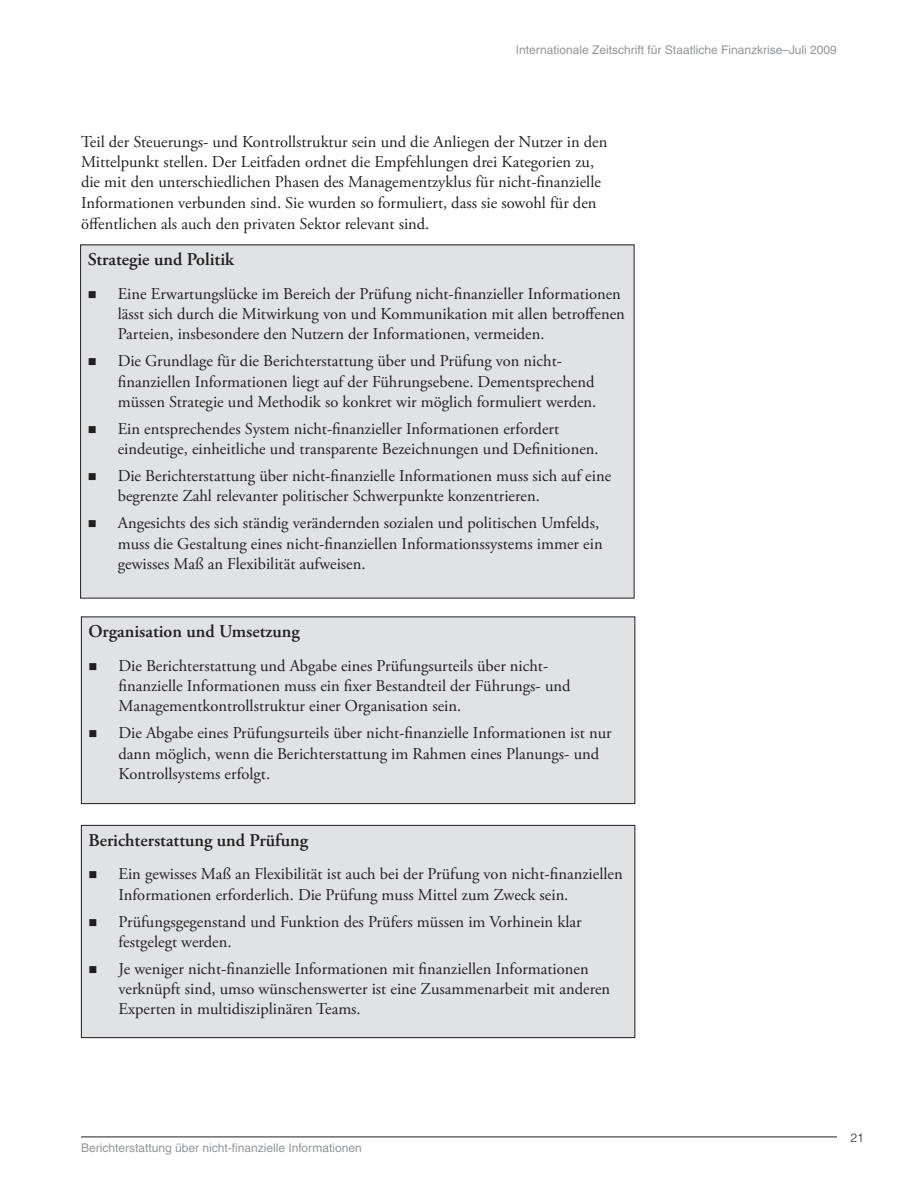
<style>
.page{position:relative;width:918px;height:1188px;background:#fff}
.page>*{position:absolute;margin:0;border:0;box-sizing:border-box;transform-origin:0 0}
._0-body_text_AGP_11{font:600 18px "Adobe Garamond Pro";color:#231f20}
._0-body_text_w_bulle{font:16.5px/20.2px "Adobe Garamond Pro";color:#231f20}
._0-body_text_AGP_11-2{font:16.5px/20.5px "Adobe Garamond Pro";color:#231f20}
.t1{font:12px "Helvetica";color:#939598}
.t2{font:300 12px "Helvetica";color:#231f20}
</style>
<div class="page">
<hr style="left:81px;top:1137px;width:756px;height:1px;background:#231f20">
<div style="left:81px;top:245px;width:553px;height:353px;background:#e1e2e4"></div>
<div style="left:81px;top:617px;width:554px;height:187px;background:#e1e2e4"></div>
<div style="left:81px;top:616px;width:554px;height:188px;border:1px solid #231f20"></div>
<div style="left:81px;top:825px;width:554px;height:213px;background:#e1e2e4"></div>
<div style="left:81px;top:825px;width:554px;height:213px;border:1px solid #231f20"></div>
<p class="t1" style="left:516px;top:43px;width:323px">Internationale Zeitschrift für Staatliche Finanzkrise–Juli 2009</p>
<p class="_0-body_text_AGP_11-2" style="left:81px;top:132px;width:528px">Teil der Steuerungs- und Kontrollstruktur sein und die Anliegen der Nutzer in den Mittelpunkt stellen. Der Leitfaden ordnet die Empfehlungen drei Kategorien zu, die mit den unterschiedlichen Phasen des Managementzyklus für nicht-finanzielle Informationen verbunden sind. Sie wurden so formuliert, dass sie sowohl für den öffentlichen als auch den privaten Sektor relevant sind.</p>
<p class="_0-body_text_AGP_11" style="left:88px;top:249px;width:148px">Strategie und Politik</p>
<p class="_0-body_text_w_bulle" style="left:118px;top:284px;width:509px">Eine Erwartungslücke im Bereich der Prüfung nicht-finanzieller Informationen lässt sich durch die Mitwirkung von und Kommunikation mit allen betroffenen<br>Parteien, insbesondere den Nutzern der Informationen, vermeiden.</p>
<p class="_0-body_text_w_bulle" style="left:118px;top:352px;width:480px">Die Grundlage für die Berichterstattung über und Prüfung von nicht&shy;finanziellen Informationen liegt auf der Führungsebene. Dementsprechend müssen Strategie und Methodik so konkret wir möglich formuliert werden.</p>
<p class="_0-body_text_w_bulle" style="left:118px;top:419px;width:482px">Ein entsprechendes System nicht-finanzieller Informationen erfordert eindeutige, einheitliche und transparente Bezeichnungen und Definitionen.</p>
<p class="_0-body_text_w_bulle" style="left:118px;top:466px;width:495px">Die Berichterstattung über nicht-finanzielle Informationen muss sich auf eine begrenzte Zahl relevanter politischer Schwerpunkte konzentrieren.</p>
<p class="_0-body_text_w_bulle" style="left:118px;top:514px;width:486px">Angesichts des sich ständig verändernden sozialen und politischen Umfelds, muss die Gestaltung eines nicht-finanziellen Informationssystems immer ein gewisses Maß an Flexibilität aufweisen.</p>
<p class="_0-body_text_AGP_11" style="left:88px;top:621px;width:213px">Organisation und Umsetzung</p>
<p class="_0-body_text_w_bulle" style="left:118px;top:656px;width:454px">Die Berichterstattung und Abgabe eines Prüfungsurteils über nicht&shy;finanzielle Informationen muss ein fixer Bestandteil der Führungs- und<br>Managementkontrollstruktur einer Organisation sein.</p>
<p class="_0-body_text_w_bulle" style="left:118px;top:724px;width:495px">Die Abgabe eines Prüfungsurteils über nicht-finanzielle Informationen ist nur dann möglich, wenn die Berichterstattung im Rahmen eines Planungs- und<br>Kontrollsystems erfolgt.</p>
<p class="_0-body_text_AGP_11" style="left:88px;top:829px;width:221px">Berichterstattung und Prüfung</p>
<p class="_0-body_text_w_bulle" style="left:118px;top:865px;width:506px">Ein gewisses Maß an Flexibilität ist auch bei der Prüfung von nicht-finanziellen<br>Informationen erforderlich. Die Prüfung muss Mittel zum Zweck sein.</p>
<p class="_0-body_text_w_bulle" style="left:118px;top:912px;width:465px">Prüfungsgegenstand und Funktion des Prüfers müssen im Vorhinein klar festgelegt werden.</p>
<p class="_0-body_text_w_bulle" style="left:118px;top:959px;width:493px">Je weniger nicht-finanzielle Informationen mit finanziellen Informationen verknüpft sind, umso wünschenswerter ist eine Zusammenarbeit mit anderen<br>Experten in multidisziplinären Teams.</p>
<p class="t1" style="left:81px;top:1141px;width:282px">Berichterstattung über nicht-finanzielle Informationen</p>
<p class="t2" style="left:851px;top:1130px;width:15px">21</p>
</div>
